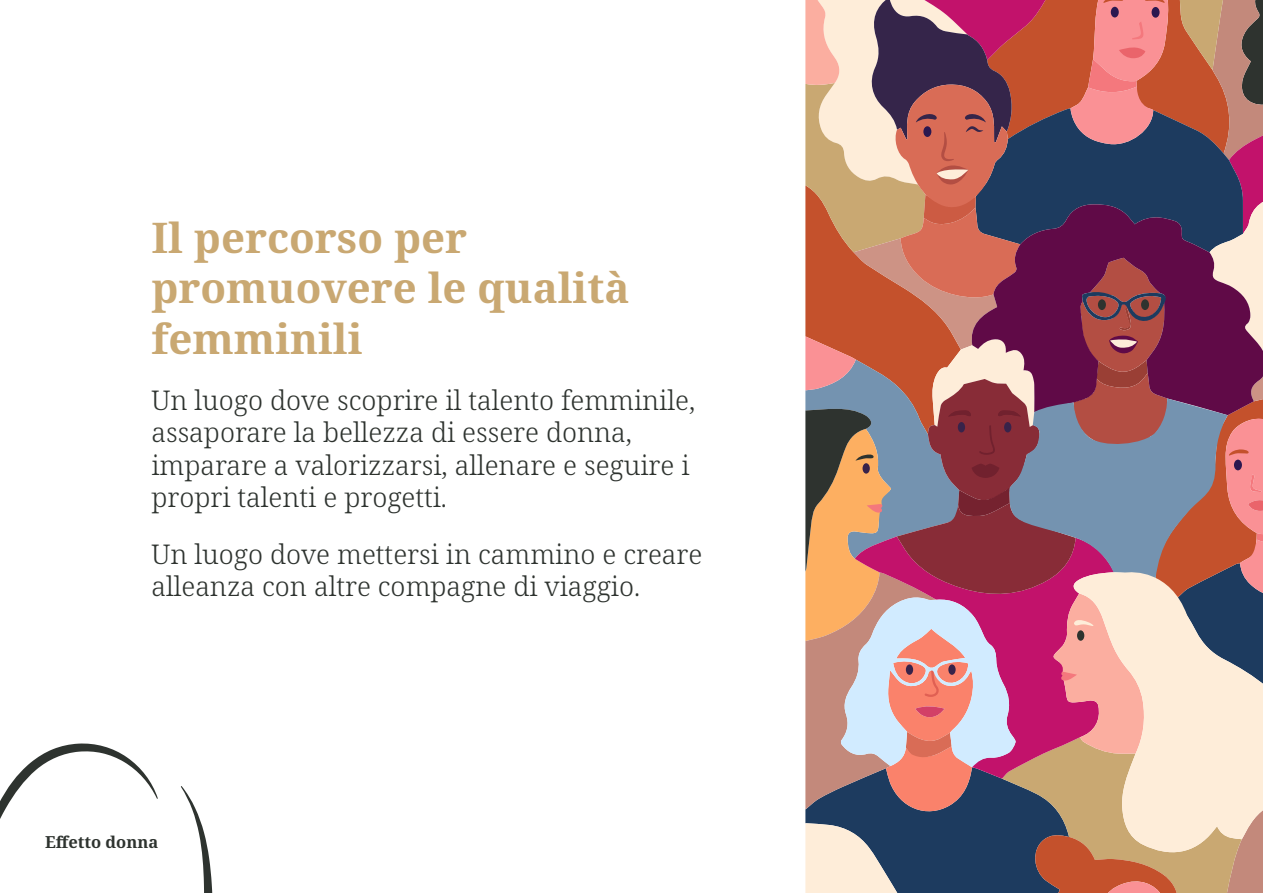
<style>
.page{position:relative;width:1263px;height:893px;background:#fff}
.page>*{position:absolute;margin:0;border:0;box-sizing:border-box;transform-origin:0 0}
.t1{font:700 42px/50.4px "Noto Serif";color:#c9a872}
.t2{font:300 27px/32.4px "Noto Serif";color:#2e332f}
.t3{font:700 16.5px "Noto Serif";color:#2e332f}
</style>
<div class="page">
<svg style="left:805px;top:0;width:458px;height:893px;background:#a77377"></svg>
<svg style="left:0;top:743px;width:213px;height:150px"></svg>
<h1 class="t1" style="left:151px;top:213px;width:480px">Il percorso per promuovere le qualità femminili</h1>
<p class="t2" style="left:151px;top:385px;width:545px">Un luogo dove scoprire il talento femminile, assaporare la bellezza di essere donna, imparare a valorizzarsi, allenare e seguire i propri talenti e progetti.</p>
<p class="t2" style="left:151px;top:539px;width:552px">Un luogo dove mettersi in cammino e creare alleanza con altre compagne di viaggio.</p>
<p class="t3" style="left:45px;top:830px;width:115px">Effetto donna</p>
</div>
